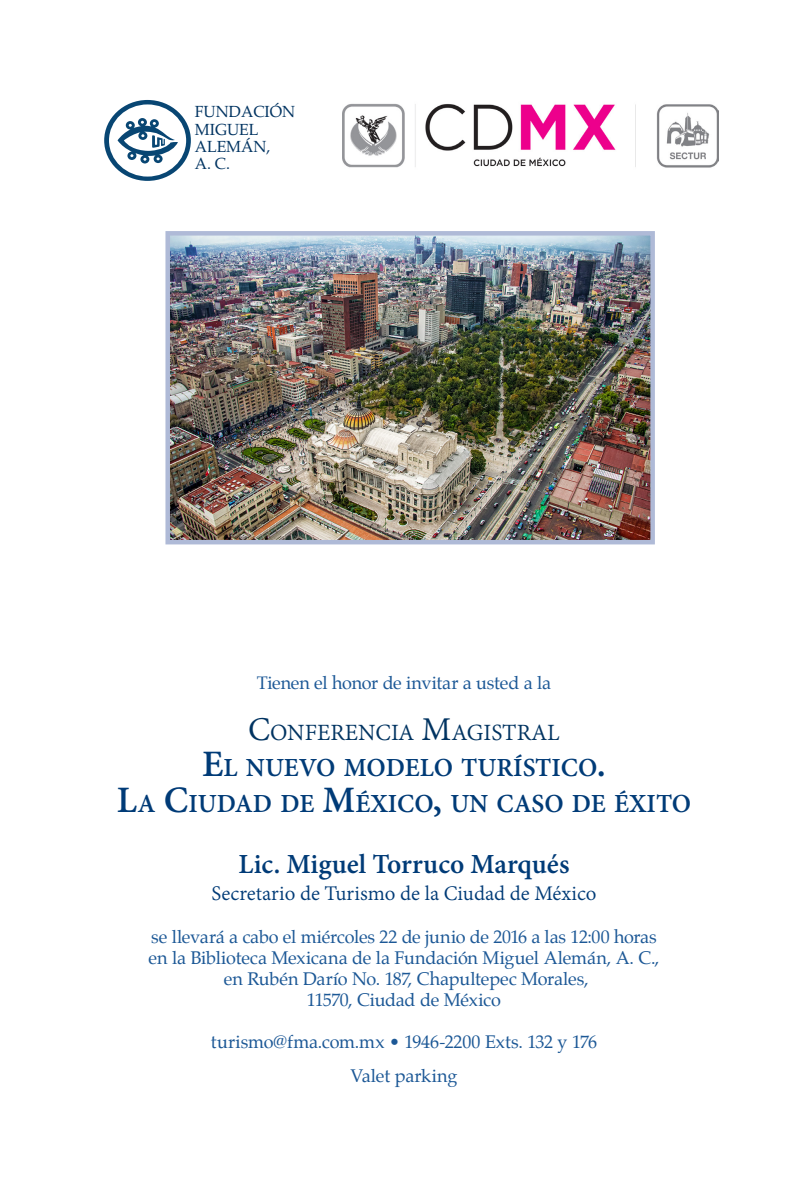
<style>
.page{position:relative;width:808px;height:1191px;background:#fff}
.page>*{position:absolute;margin:0;border:0;box-sizing:border-box;transform-origin:0 0}
.t1{font:700 30px "Adobe Devanagari";color:#003b77}
.t2{font:700 28.35px/36px "Adobe Devanagari";color:#003b77;text-align:center}
.t3{font:25.2px "Adobe Devanagari";color:#003361}
.t4{font:22.5px "Adobe Devanagari";color:#003b77}
.t5{font:18px/21px "Palatino";letter-spacing:-.01em;color:#1c5896;text-align:center}
.t6{font:15.75px/17.4px "Palatino";color:#003361}
.s1{font-size:36px}
.s2{font-size:40.5px}
</style>
<div class="page">
<img style="left:342px;top:103px;width:376px;height:65px">
<svg style="left:104px;top:100px;width:87px;height:81px"></svg>
<img style="left:170px;top:236px;width:480px;height:303px">
<div style="left:165px;top:231px;width:490px;height:313px;border:4px solid #afbad7"></div>
<p class="t6" style="left:195px;top:103px;width:102px">FUNDACIÓN<br>MIGUEL<br>ALEMÁN,<br>A. C.</p>
<p class="t5" style="left:257px;top:672px;width:296px">Tienen el honor de invitar a usted a la</p>
<p class="t3" style="left:248px;top:718px;width:313px"><span class="s1">C</span>ONFERENCIA <span class="s1">M</span>AGISTRAL</p>
<p class="t2" style="left:117px;top:753px;width:576px"><span class="s2">E</span>L NUEVO MODELO TURÍSTICO<span class="s2">.<br>L</span>A <span class="s2">C</span>IUDAD DE <span class="s2">M</span>ÉXICO<span class="s2">,</span> UN CASO DE ÉXITO</p>
<p class="t1" style="left:238px;top:847px;width:333px">Lic. Miguel Torruco Marqués</p>
<p class="t4" style="left:211px;top:881px;width:387px">Secretario de Turismo de la Ciudad de México</p>
<p class="t5" style="left:149px;top:926px;width:512px">se llevará a cabo el miércoles 22 de junio de 2016 a las 12:00 horas en la Biblioteca Mexicana de la Fundación Miguel Alemán, A. C., en Rubén Darío No. 187, Chapultepec Morales,<br>11570, Ciudad de México</p>
<p class="t5" style="left:211px;top:1031px;width:388px">turismo@fma.com.mx • 1946-2200 Exts. 132 y 176</p>
<p class="t5" style="left:350px;top:1065px;width:108px">Valet parking</p>
</div>
